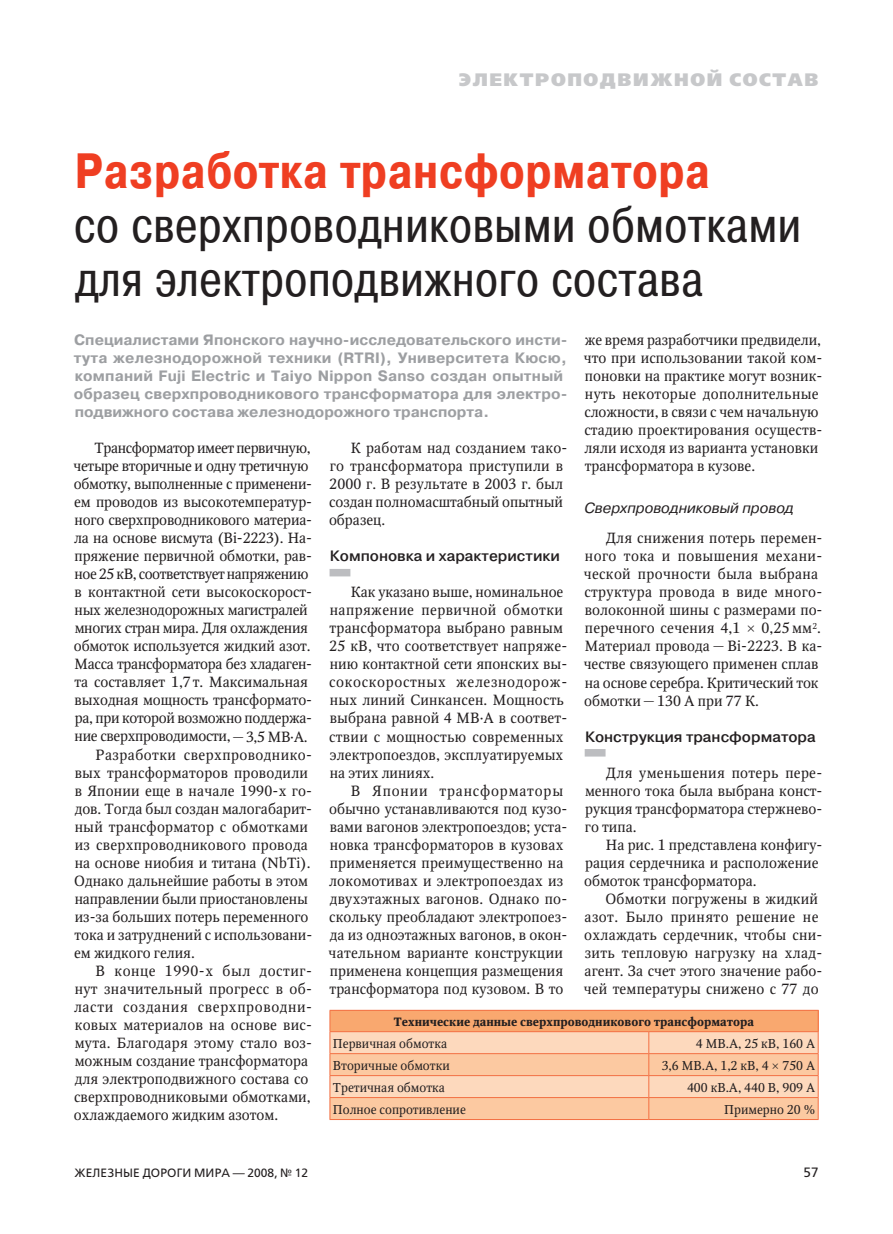
<style>
.page{position:relative;width:893px;height:1234px;background:#fff}
.page>*{position:absolute;margin:0;border:0;box-sizing:border-box;transform-origin:0 0}
.t1{font:49.5px/54px "Pragmatica Cond";color:#231f20}
.t2{font:700 49.5px "Pragmatica Cond";color:#ef3e22}
.t3{font:800 18px "Free Set";letter-spacing:.09em;color:#c7c8ca}
.t4{font:700 15px/18px "Pragmatica";letter-spacing:.005em;color:#9d9fa2}
.t5{font:500 15px "Pragmatica";color:#231f20}
.t6{font:14.7px/18px "Octava";color:#231f20}
.t7{font:14.7px/18px "Octava";letter-spacing:.02em;color:#231f20}
.t8{font:14.7px "Octava";letter-spacing:-.02em;color:#231f20}
.t9{font:14.7px "Octava";letter-spacing:-.03em;color:#231f20}
.t10{font:14.7px "Octava";letter-spacing:-.025em;color:#231f20}
.t11{font:14.7px "Octava";letter-spacing:.045em;color:#231f20}
.t12{font:14.7px "Octava";letter-spacing:.03em;color:#231f20}
.t13{font:italic 14.7px "Pragmatica";color:#231f20}
.t14{font:14.7px "Octava";letter-spacing:.04em;color:#231f20}
.t15{font:13.5px "Free Set";color:#231f20}
.t16{font:12.75px "Octava";color:#231f20}
.t17{font:700 12px "Octava";color:#231f20}
.t18{font:12px "Free Set";letter-spacing:.01em;color:#231f20}
</style>
<div class="page">
<div style="left:330px;top:568px;width:20px;height:8px;background:#bcbdc0"></div>
<div style="left:585px;top:748px;width:21px;height:8px;background:#bcbdc0"></div>
<hr style="left:330px;top:1009px;width:319px;height:1px;background:#f36f42">
<hr style="left:649px;top:1009px;width:170px;height:1px;background:#f36f42">
<svg style="left:330px;top:1010px;width:489px;height:108px;background:#fbc49d"></svg>
<hr style="left:330px;top:1118px;width:319px;height:1px;background:#f36f42">
<hr style="left:649px;top:1118px;width:170px;height:1px;background:#f36f42">
<p class="t3" style="left:459px;top:68px;width:361px">Электроподвижной состав</p>
<h1 class="t2" style="left:74px;top:140px;width:638px">Разработка трансформатора</h1>
<h1 class="t1" style="left:74px;top:197px;width:729px">со сверхпроводниковыми обмотками для электроподвижного состава</h1>
<p class="t4" style="left:74px;top:331px;width:495px">Специалистами Японского научно-исследовательского инсти&shy;тута железнодорожной техники (RTRI), Университета Кюсю, компаний Fuji Electric и Taiyo Nippon Sanso создан опытный образец сверхпроводникового трансформатора для электро&shy;подвижного состава железнодорожного транспорта.</p>
<p class="t6" style="left:584px;top:331px;width:240px">же время разработчики предвидели, что при использовании такой ком&shy;поновки на практике могут возник&shy;нуть некоторые дополнительные сложности, в связи с чем начальную стадию проектирования осуществ&shy;ляли исходя из варианта установки трансформатора в кузове.</p>
<p class="t13" style="left:584px;top:499px;width:211px">Сверхпроводниковый провод</p>
<p class="t6" style="left:584px;top:529px;width:240px;text-indent:22px">Для снижения потерь перемен&shy;ного тока и повышения механи&shy;ческой прочности была выбрана структура провода в виде много&shy;волоконной шины с размерами по&shy;перечного сечения 4,1 × 0,25мм<sup>2</sup>.<br>Материал провода — Bi-2223. В ка&shy;честве связующего применен сплав на основе серебра. Критический ток обмотки—130 А при 77 К.</p>
<p class="t5" style="left:585px;top:726px;width:232px">Конструкция трансформатора</p>
<p class="t6" style="left:585px;top:763px;width:239px;text-align:justify;text-indent:21px">Для уменьшения потерь пере&shy;менного тока была выбрана конст&shy;рукция трансформатора стержнево&shy;го типа.</p>
<p class="t6" style="left:584px;top:835px;width:240px;text-indent:22px">На рис. 1 представлена конфигу&shy;рация сердечника и расположение обмоток трансформатора.</p>
<p class="t7" style="left:584px;top:889px;width:240px;text-indent:22px">Обмотки погружены в жидкий азот. Было принято решение не охлаждать сердечник, чтобы сни&shy;зить тепловую нагрузку на хлад&shy;агент. За счет этого значение рабо&shy;чей температуры снижено с 77 до</p>
<p class="t17" style="left:394px;top:1013px;width:362px">Технические данные сверхпроводникового трансформатора</p>
<p class="t16" style="left:333px;top:1035px;width:116px">Первичная обмотка</p>
<p class="t16" style="left:696px;top:1035px;width:121px">4 МВ.А, 25 кВ, 160 А</p>
<p class="t16" style="left:333px;top:1057px;width:118px">Вторичные обмотки</p>
<p class="t16" style="left:662px;top:1057px;width:155px">3,6 МВ.А, 1,2 кВ, 4 × 750 А</p>
<p class="t16" style="left:333px;top:1079px;width:114px">Третичная обмотка</p>
<p class="t16" style="left:687px;top:1079px;width:130px">400 кВ.А, 440 В, 909 А</p>
<p class="t16" style="left:333px;top:1100px;width:134px">Полное сопротивление</p>
<p class="t16" style="left:724px;top:1100px;width:92px">Примерно 20 %</p>
<p class="t6" style="left:329px;top:439px;width:240px;text-indent:22px">К работам над созданием тако&shy;го трансформатора приступили в<br>2000 г. В результате в 2003 г. был создан полномасштабный опытный образец.</p>
<p class="t5" style="left:330px;top:546px;width:232px">Компоновка и характеристики</p>
<p class="t6" style="left:329px;top:583px;width:240px;text-indent:21px">Как указано выше, номинальное напряжение первичной обмотки трансформатора выбрано равным<br>25 кВ, что соответствует напряже&shy;нию контактной сети японских вы&shy;сокоскоростных железнодорож&shy;ных линий Синкансен. Мощность выбрана равной 4 МВ·А в соответ&shy;ствии с мощностью современных электропоездов, эксплуатируемых на этих линиях.</p>
<p class="t6" style="left:329px;top:781px;width:240px;text-indent:22px">В Японии трансформаторы обычно устанавливаются под кузо&shy;вами вагонов электропоездов; уста&shy;новка трансформаторов в кузовах применяется преимущественно на локомотивах и электропоездах из двухэтажных вагонов. Однако по&shy;скольку преобладают электропоез&shy;да из одноэтажных вагонов, в окон&shy;чательном варианте конструкции применена концепция размещения трансформатора под кузовом. В то</p>
<p class="t10" style="left:95px;top:439px;width:217px">Трансформатор имеет первичную,</p>
<p class="t8" style="left:74px;top:457px;width:236px">четыре вторичные и одну третичную</p>
<p class="t8" style="left:74px;top:475px;width:240px">обмотку, выполненные с применени-</p>
<p class="t6" style="left:74px;top:493px;width:240px">ем проводов из высокотемператур-</p>
<p class="t6" style="left:75px;top:511px;width:239px">ного сверхпроводникового материа-</p>
<p class="t6" style="left:74px;top:529px;width:240px">ла на основе висмута (Bi-2223). На-</p>
<p class="t6" style="left:75px;top:547px;width:239px">пряжение первичной обмотки, рав-</p>
<p class="t9" style="left:75px;top:565px;width:235px">ное 25 кВ, соответствует напряжению</p>
<p class="t6" style="left:75px;top:583px;width:239px">в контактной сети высокоскорост-</p>
<p class="t8" style="left:75px;top:601px;width:235px">ных железнодорожных магистралей</p>
<p class="t8" style="left:75px;top:619px;width:235px">многих стран мира. Для охлаждения</p>
<p class="t6" style="left:74px;top:637px;width:238px">обмоток используется жидкий азот.</p>
<p class="t8" style="left:75px;top:655px;width:239px">Масса трансформатора без хладаген-</p>
<p class="t6" style="left:74px;top:673px;width:235px">та составляет 1,7т. Максимальная</p>
<p class="t6" style="left:75px;top:691px;width:239px">выходная мощность трансформато-</p>
<p class="t8" style="left:75px;top:709px;width:239px">ра, при которой возможно поддержа-</p>
<p class="t8" style="left:75px;top:727px;width:235px">ние сверхпроводимости,—3,5 МВ·А.</p>
<p class="t12" style="left:96px;top:745px;width:218px">Разработки сверхпроводнико-</p>
<p class="t6" style="left:75px;top:763px;width:235px">вых трансформаторов проводили</p>
<p class="t6" style="left:75px;top:781px;width:239px">в Японии еще в начале 1990‑х го-</p>
<p class="t6" style="left:75px;top:799px;width:239px">дов. Тогда был создан малогабарит-</p>
<p class="t6" style="left:75px;top:817px;width:235px">ный трансформатор с обмотками</p>
<p class="t7" style="left:75px;top:835px;width:235px">из сверхпроводникового провода</p>
<p class="t6" style="left:75px;top:853px;width:237px">на основе ниобия и титана (NbTi).</p>
<p class="t6" style="left:74px;top:871px;width:235px">Однако дальнейшие работы в этом</p>
<p class="t6" style="left:75px;top:889px;width:235px">направлении были приостановлены</p>
<p class="t6" style="left:75px;top:907px;width:235px">из‑за больших потерь переменного</p>
<p class="t6" style="left:74px;top:925px;width:239px">тока и затруднений с использовани-</p>
<p class="t6" style="left:74px;top:943px;width:122px">ем жидкого гелия.</p>
<p class="t14" style="left:96px;top:961px;width:218px">В конце 1990‑х был достиг-</p>
<p class="t7" style="left:75px;top:979px;width:239px">нут значительный прогресс в об-</p>
<p class="t11" style="left:74px;top:997px;width:240px">ласти создания сверхпроводни-</p>
<p class="t7" style="left:75px;top:1015px;width:239px">ковых материалов на основе вис-</p>
<p class="t7" style="left:75px;top:1033px;width:239px">мута. Благодаря этому стало воз-</p>
<p class="t6" style="left:75px;top:1051px;width:235px">можным создание трансформатора</p>
<p class="t6" style="left:75px;top:1069px;width:235px">для электроподвижного состава со</p>
<p class="t6" style="left:74px;top:1087px;width:238px">сверхпроводниковыми обмотками,</p>
<p class="t6" style="left:74px;top:1105px;width:206px">охлаждаемого жидким азотом.</p>
<p class="t18" style="left:74px;top:1165px;width:235px">Железные дороги мира — 2008, № 12</p>
<p class="t15" style="left:804px;top:1163px;width:17px">57</p>
</div>
